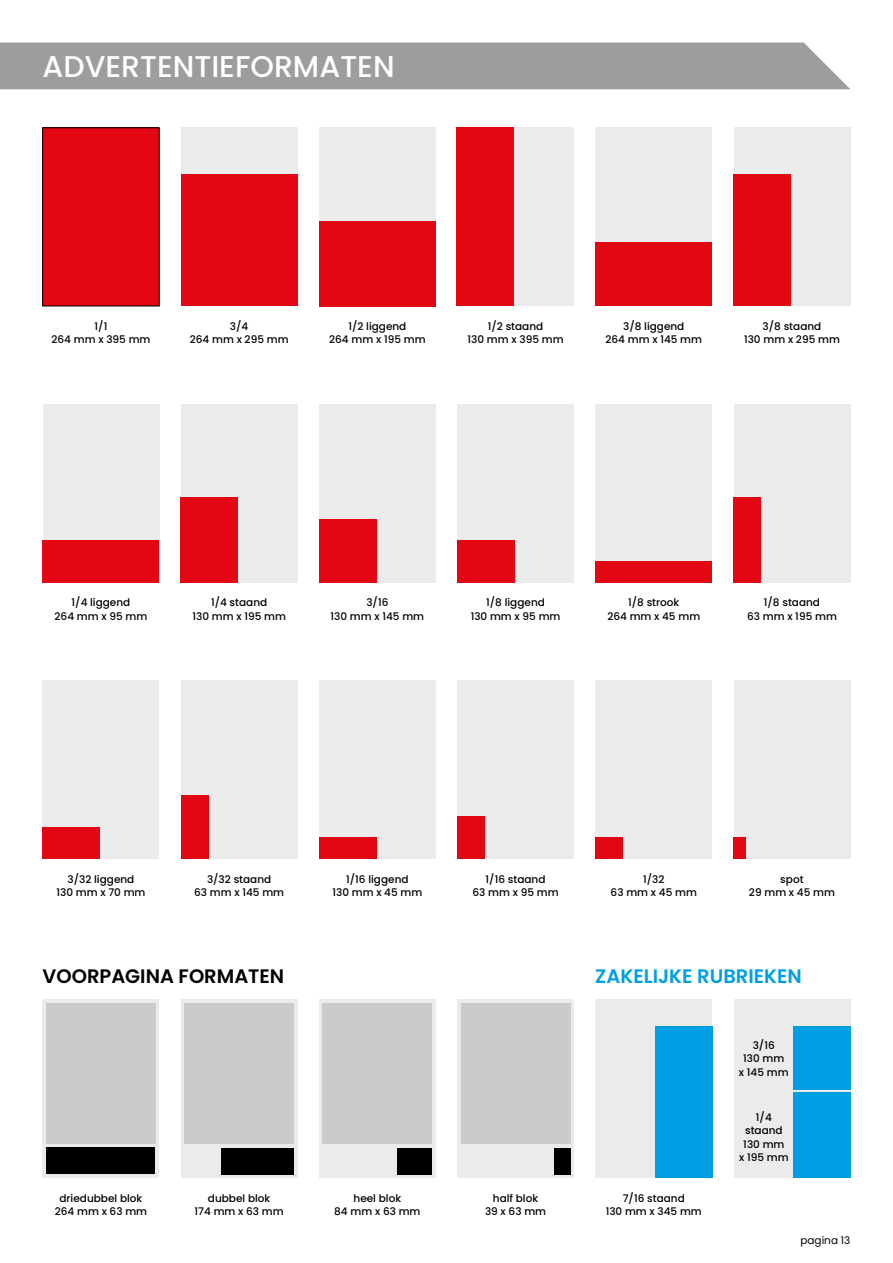
<style>
.page{position:relative;width:893px;height:1263px;background:#fff}
.page>*{position:absolute;margin:0;border:0;box-sizing:border-box;transform-origin:0 0}
.t1{font:500 30px "Poppins";color:#fff}
.t2{font:600 19.5px "Poppins";color:#000}
.t3{font:600 19.5px "Poppins";color:#009fe3}
.t4{font:500 10.5px/13.5px "Poppins";color:#000;text-align:center}
.t5{font:10.5px "Poppins";color:#000}
</style>
<div class="page">
<div style="left:0;top:43px;width:850px;height:46px;background:#9d9d9c"></div>
<div style="left:181px;top:128px;width:117px;height:178px;background:#ebebeb"></div>
<div style="left:319px;top:128px;width:117px;height:178px;background:#ebebeb"></div>
<div style="left:457px;top:128px;width:117px;height:178px;background:#ebebeb"></div>
<div style="left:595px;top:128px;width:117px;height:178px;background:#ebebeb"></div>
<div style="left:733px;top:128px;width:117px;height:178px;background:#ebebeb"></div>
<div style="left:43px;top:128px;width:116px;height:178px;background:#e30613"></div>
<div style="left:181px;top:174px;width:117px;height:132px;background:#e30613"></div>
<div style="left:319px;top:221px;width:117px;height:85px;background:#e30613"></div>
<div style="left:457px;top:128px;width:57px;height:178px;background:#e30613"></div>
<div style="left:733px;top:174px;width:58px;height:132px;background:#e30613"></div>
<div style="left:595px;top:242px;width:117px;height:64px;background:#e30613"></div>
<div style="left:181px;top:404px;width:117px;height:179px;background:#ebebeb"></div>
<div style="left:43px;top:404px;width:117px;height:179px;background:#ebebeb"></div>
<div style="left:319px;top:404px;width:117px;height:179px;background:#ebebeb"></div>
<div style="left:457px;top:404px;width:117px;height:179px;background:#ebebeb"></div>
<div style="left:595px;top:404px;width:117px;height:179px;background:#ebebeb"></div>
<div style="left:733px;top:404px;width:117px;height:179px;background:#ebebeb"></div>
<div style="left:733px;top:497px;width:28px;height:86px;background:#e30613"></div>
<div style="left:457px;top:540px;width:57px;height:43px;background:#e30613"></div>
<div style="left:595px;top:561px;width:117px;height:22px;background:#e30613"></div>
<div style="left:43px;top:540px;width:116px;height:42px;background:#e30613"></div>
<div style="left:181px;top:497px;width:57px;height:86px;background:#e30613"></div>
<div style="left:319px;top:519px;width:57px;height:64px;background:#e30613"></div>
<div style="left:43px;top:680px;width:116px;height:179px;background:#ebebeb"></div>
<div style="left:181px;top:680px;width:117px;height:179px;background:#ebebeb"></div>
<div style="left:319px;top:680px;width:117px;height:179px;background:#ebebeb"></div>
<div style="left:457px;top:680px;width:117px;height:179px;background:#ebebeb"></div>
<div style="left:595px;top:680px;width:117px;height:179px;background:#ebebeb"></div>
<div style="left:733px;top:680px;width:117px;height:179px;background:#ebebeb"></div>
<div style="left:43px;top:827px;width:57px;height:32px;background:#e30613"></div>
<div style="left:181px;top:795px;width:27px;height:64px;background:#e30613"></div>
<div style="left:319px;top:838px;width:57px;height:21px;background:#e30613"></div>
<div style="left:457px;top:816px;width:28px;height:43px;background:#e30613"></div>
<div style="left:595px;top:838px;width:28px;height:21px;background:#e30613"></div>
<div style="left:733px;top:838px;width:13px;height:21px;background:#e30613"></div>
<div style="left:319px;top:999px;width:117px;height:179px;background:#ebebeb"></div>
<div style="left:397px;top:1148px;width:35px;height:27px;background:#000"></div>
<div style="left:323px;top:1003px;width:109px;height:141px;background:#cbcbcb"></div>
<div style="left:457px;top:999px;width:117px;height:179px;background:#ebebeb"></div>
<div style="left:554px;top:1148px;width:16px;height:27px;background:#000"></div>
<div style="left:461px;top:1003px;width:109px;height:141px;background:#cbcbcb"></div>
<div style="left:181px;top:999px;width:117px;height:179px;background:#ebebeb"></div>
<div style="left:222px;top:1148px;width:72px;height:27px;background:#000"></div>
<div style="left:185px;top:1003px;width:109px;height:141px;background:#cbcbcb"></div>
<div style="left:43px;top:999px;width:116px;height:179px;background:#ebebeb"></div>
<div style="left:46px;top:1147px;width:109px;height:27px;background:#000"></div>
<div style="left:46px;top:1003px;width:110px;height:141px;background:#cbcbcb"></div>
<div style="left:733px;top:999px;width:117px;height:179px;background:#ebebeb"></div>
<div style="left:793px;top:1093px;width:57px;height:85px;background:#009fe3"></div>
<div style="left:793px;top:1026px;width:57px;height:64px;background:#009fe3"></div>
<div style="left:595px;top:999px;width:117px;height:179px;background:#ebebeb"></div>
<div style="left:655px;top:1026px;width:57px;height:152px;background:#009fe3"></div>
<h1 class="t1" style="left:43px;top:49px;width:354px">ADVERTENTIEFORMATEN</h1>
<p class="t4" style="left:51px;top:320px;width:101px">1/1<br>264 mm x 395 mm</p>
<p class="t4" style="left:190px;top:320px;width:100px">3/4<br>264 mm x 295 mm</p>
<p class="t4" style="left:329px;top:320px;width:98px">1/2 liggend<br>264 mm x 195 mm</p>
<p class="t4" style="left:468px;top:320px;width:98px">1/2 staand<br>130 mm x 395 mm</p>
<p class="t4" style="left:605px;top:320px;width:98px">3/8 liggend<br>264 mm x 145 mm</p>
<p class="t4" style="left:744px;top:320px;width:97px">3/8 staand<br>130 mm x 295 mm</p>
<p class="t4" style="left:55px;top:596px;width:94px">1/4 liggend<br>264 mm x 95 mm</p>
<p class="t4" style="left:192px;top:596px;width:95px">1/4 staand<br>130 mm x 195 mm</p>
<p class="t4" style="left:331px;top:596px;width:95px">3/16<br>130 mm x 145 mm</p>
<p class="t4" style="left:471px;top:596px;width:91px">1/8 liggend<br>130 mm x 95 mm</p>
<p class="t4" style="left:607px;top:596px;width:94px">1/8 strook<br>264 mm x 45 mm</p>
<p class="t4" style="left:747px;top:596px;width:91px">1/8 staand<br>63 mm x 195 mm</p>
<p class="t4" style="left:56px;top:872px;width:91px">3/32 liggend<br>130 mm x 70 mm</p>
<p class="t4" style="left:194px;top:872px;width:91px">3/32 staand<br>63 mm x 145 mm</p>
<p class="t4" style="left:332px;top:872px;width:91px">1/16 liggend<br>130 mm x 45 mm</p>
<p class="t4" style="left:472px;top:872px;width:88px">1/16 staand<br>63 mm x 95 mm</p>
<p class="t4" style="left:611px;top:872px;width:88px">1/32<br>63 mm x 45 mm</p>
<p class="t4" style="left:749px;top:872px;width:88px">spot<br>29 mm x 45 mm</p>
<h2 class="t2" style="left:43px;top:964px;width:243px">VOORPAGINA FORMATEN</h2>
<h2 class="t3" style="left:595px;top:964px;width:208px">ZAKELIJKE RUBRIEKEN</h2>
<p class="t4" style="left:55px;top:1191px;width:94px">driedubbel blok<br>264 mm x 63 mm</p>
<p class="t4" style="left:195px;top:1191px;width:91px">dubbel blok<br>174 mm x 63 mm</p>
<p class="t4" style="left:334px;top:1191px;width:88px">heel blok<br>84 mm x 63 mm</p>
<p class="t4" style="left:485px;top:1191px;width:63px">half blok<br>39 x 63 mm</p>
<p class="t4" style="left:606px;top:1191px;width:98px">7/16 staand<br>130 mm x 345 mm</p>
<p class="t4" style="left:739px;top:1038px;width:51px">3/16<br>130 mm<br>x 145 mm</p>
<p class="t4" style="left:739px;top:1110px;width:51px">1/4 staand<br>130 mm<br>x 195 mm</p>
<p class="t5" style="left:800px;top:1234px;width:52px">pagina 13</p>
</div>
